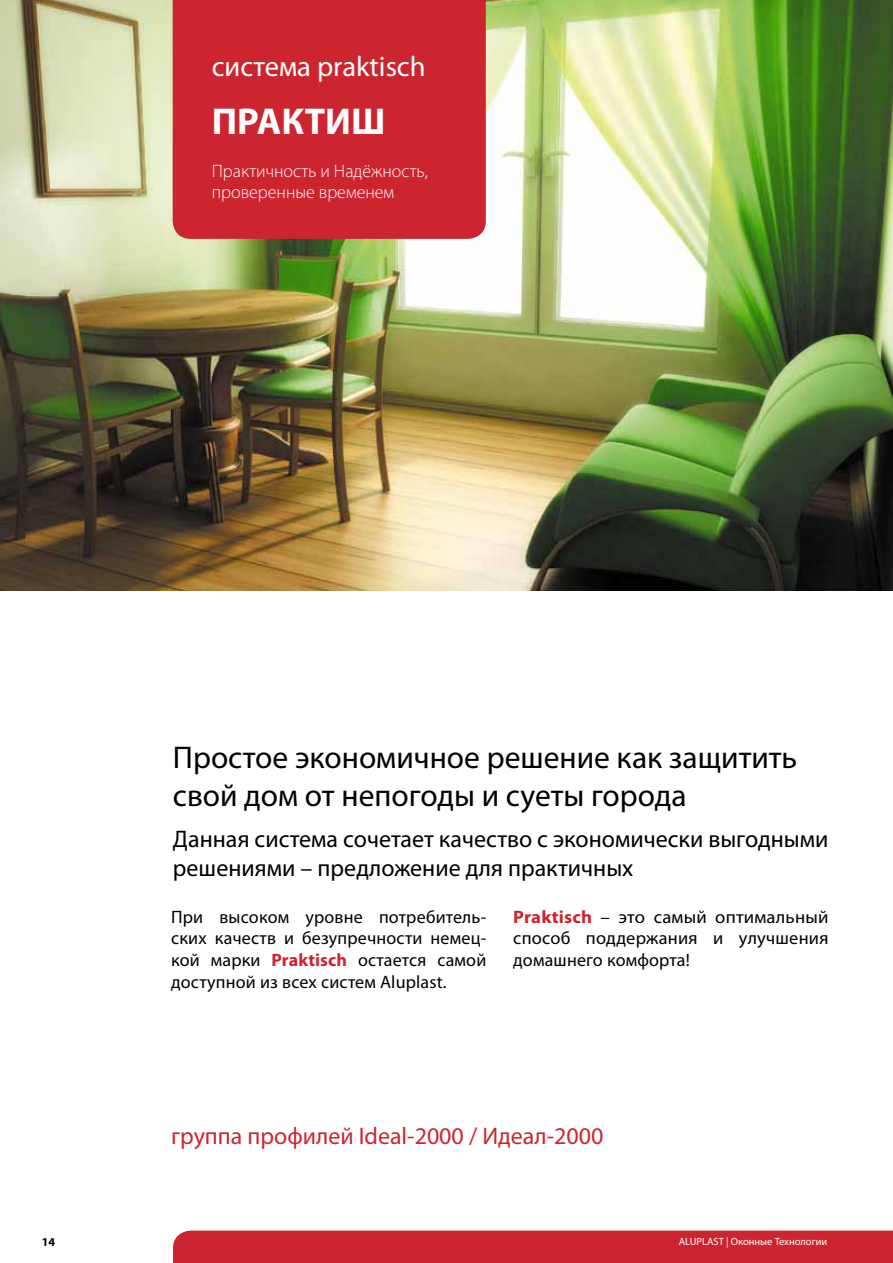
<style>
.page{position:relative;width:893px;height:1263px;background:#fff}
.page>*{position:absolute;margin:0;border:0;box-sizing:border-box;transform-origin:0 0}
.t1{font:700 37.5px "Myriad Pro";color:#fff}
.t2{font:31.5px/37.8px "Myriad Pro";color:#000}
.t3{font:28.5px "Myriad Pro";color:#fff}
.t4{font:24px/28.8px "Myriad Pro";color:#000}
.t5{font:24px "Myriad Pro";color:#cd252f}
.t6{font:18px/21.6px "Myriad Pro";letter-spacing:.01em;color:#000;text-align:justify}
.t7{font:18px/21.6px "Myriad Pro";letter-spacing:.01em;color:#000;text-align:justify;scale:1.04 1}
.t8{font:300 18px/21.6px "Myriad Pro";color:#fff}
.t9{font:700 12px "Myriad Pro";color:#000}
.t10{font:10.5px "Myriad Pro";color:#fff}
.s1{font-weight:700;color:#cd252f}
</style>
<div class="page">
<img style="left:0;top:0;width:893px;height:590px">
<div style="left:173px;top:0;width:313px;height:239px;background:#cd252f"></div>
<div style="left:173px;top:1230px;width:720px;height:33px;background:#cd252f"></div>
<p class="t3" style="left:212px;top:49px;width:215px">система praktisch</p>
<p class="t1" style="left:212px;top:97px;width:175px">ПРАКТИШ</p>
<p class="t8" style="left:212px;top:160px;width:218px">Практичность и Надёжность, проверенные временем</p>
<p class="t2" style="left:173px;top:738px;width:626px">Простое экономичное решение как защитить свой дом от непогоды и суеты города</p>
<p class="t4" style="left:173px;top:825px;width:657px">Данная система сочетает качество с экономически выгодными решениями – предложение для практичных</p>
<p class="t6" style="left:171px;top:905px;width:317px">При высоком уровне потребитель&shy;ских качеств и безупречности немец&shy;кой марки <span class="s1">Praktisch</span> остается самой доступной из всех систем Aluplast.</p>
<p class="t7" style="left:513px;top:905px;width:304px"><span class="s1">Praktisch</span> – это самый оптимальный способ поддержания и улучшения домашнего комфорта!</p>
<p class="t5" style="left:171px;top:1121px;width:434px">группа профилей Ideal-2000 / Идеал-2000</p>
<p class="t9" style="left:42px;top:1234px;width:15px">14</p>
<p class="t10" style="left:679px;top:1234px;width:150px">ALUPLAST | Оконные Технологии</p>
</div>
